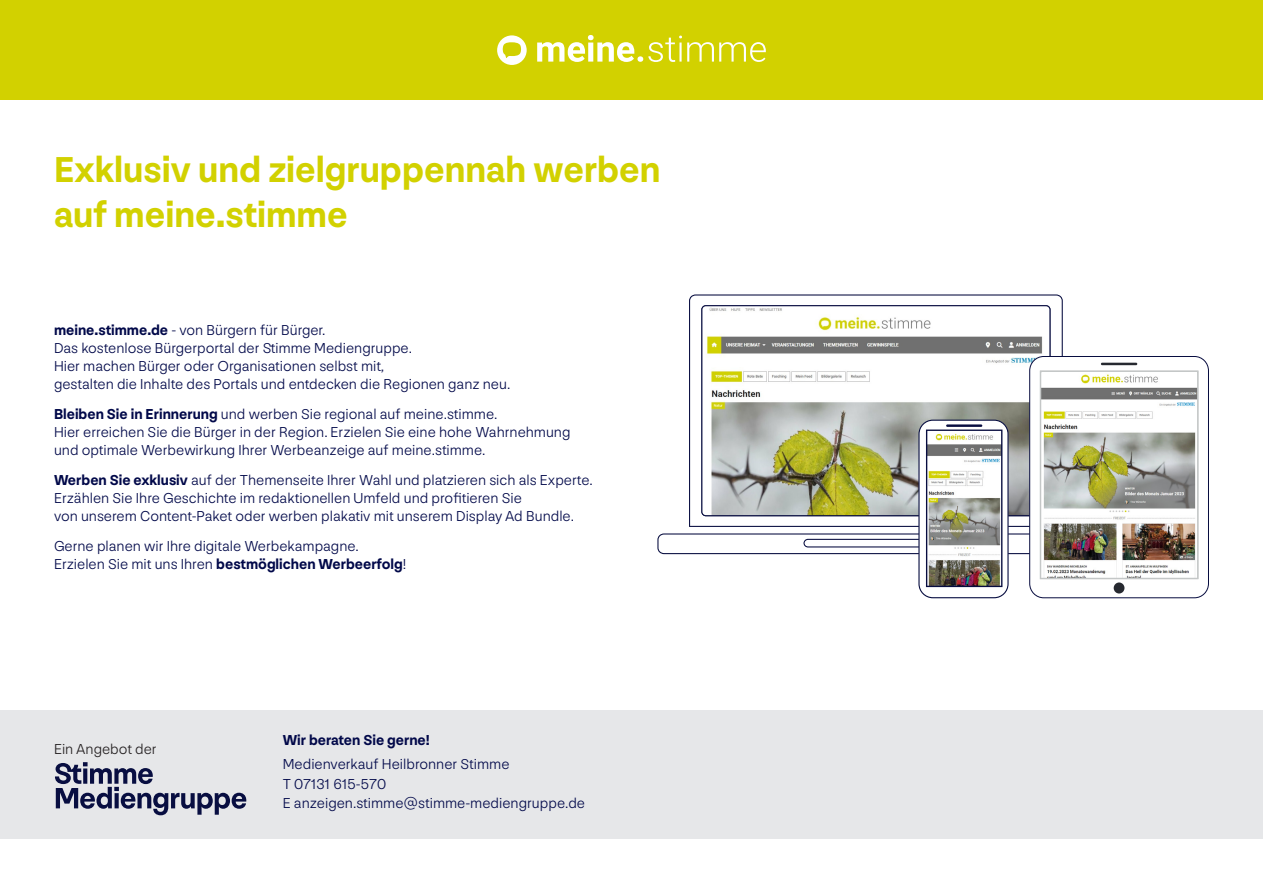
<style>
.page{position:relative;width:1263px;height:893px;background:#fff}
.page>*{position:absolute;margin:0;border:0;box-sizing:border-box;transform-origin:0 0}
.Headline_11_Pt{font:700 37.5px/45px "NN Stimme Grotesk";color:#d2d100}
.t1{font:300 15px/18px "NN Stimme Grotesk";color:#010849}
.Headline_11_Pt-2{font:700 15px "NN Stimme Grotesk";color:#010849}
.t2{font:300 15px "NN Stimme Grotesk";color:#231f20}
.s1{font-weight:700}
</style>
<div class="page">
<div style="left:0;top:0;width:1263px;height:100px;background:#d2d100"></div>
<svg style="left:537px;top:35px;width:229px;height:27px"></svg>
<div style="left:497px;top:35px;width:30px;height:30px;background:#fff;border-radius:50%"></div>
<svg style="left:503px;top:42px;width:18px;height:16px"></svg>
<div style="left:0;top:710px;width:1263px;height:129px;background:#e6e7e9"></div>
<svg style="left:55px;top:762px;width:191px;height:53px"></svg>
<svg style="left:689px;top:294px;width:374px;height:62px"></svg>
<svg style="left:701px;top:305px;width:349px;height:51px"></svg>
<img style="left:657px;top:356px;width:552px;height:242px">
<p class="Headline_11_Pt" style="left:54px;top:148px;width:608px">Exklusiv und zielgruppennah werben auf meine.stimme</p>
<p class="t1" style="left:54px;top:321px;width:458px"><span class="s1">meine.stimme.de</span> - von Bürgern für Bürger.<br>Das kostenlose Bürgerportal der Stimme Mediengruppe.<br>Hier machen Bürger oder Organisationen selbst mit,<br>gestalten die Inhalte des Portals und entdecken die Regionen ganz neu.</p>
<p class="t1" style="left:54px;top:405px;width:518px"><span class="s1">Bleiben Sie in Erinnerung</span> und werben Sie regional auf meine.stimme.<br>Hier erreichen Sie die Bürger in der Region. Erzielen Sie eine hohe Wahrnehmung und optimale Werbewirkung Ihrer Werbeanzeige auf meine.stimme.</p>
<p class="t1" style="left:54px;top:471px;width:540px"><span class="s1">Werben Sie exklusiv</span> auf der Themenseite Ihrer Wahl und platzieren sich als Experte.<br>Erzählen Sie Ihre Geschichte im redaktionellen Umfeld und profitieren Sie<br>von unserem Content-Paket oder werben plakativ mit unserem Display Ad Bundle.</p>
<p class="t1" style="left:54px;top:537px;width:354px">Gerne planen wir Ihre digitale Werbekampagne.<br>Erzielen Sie mit uns Ihren <span class="s1">bestmöglichen Werbeerfolg</span>!</p>
<p class="t2" style="left:54px;top:740px;width:104px">Ein Angebot der</p>
<p class="Headline_11_Pt-2" style="left:283px;top:731px;width:149px">Wir beraten Sie gerne!</p>
<p class="t1" style="left:283px;top:755px;width:228px">Medienverkauf Heilbronner Stimme</p>
<p class="t1" style="left:283px;top:775px;width:105px">T 07131 615-570</p>
<p class="t1" style="left:283px;top:794px;width:304px">E anzeigen.stimme@stimme-mediengruppe.de</p>
</div>
